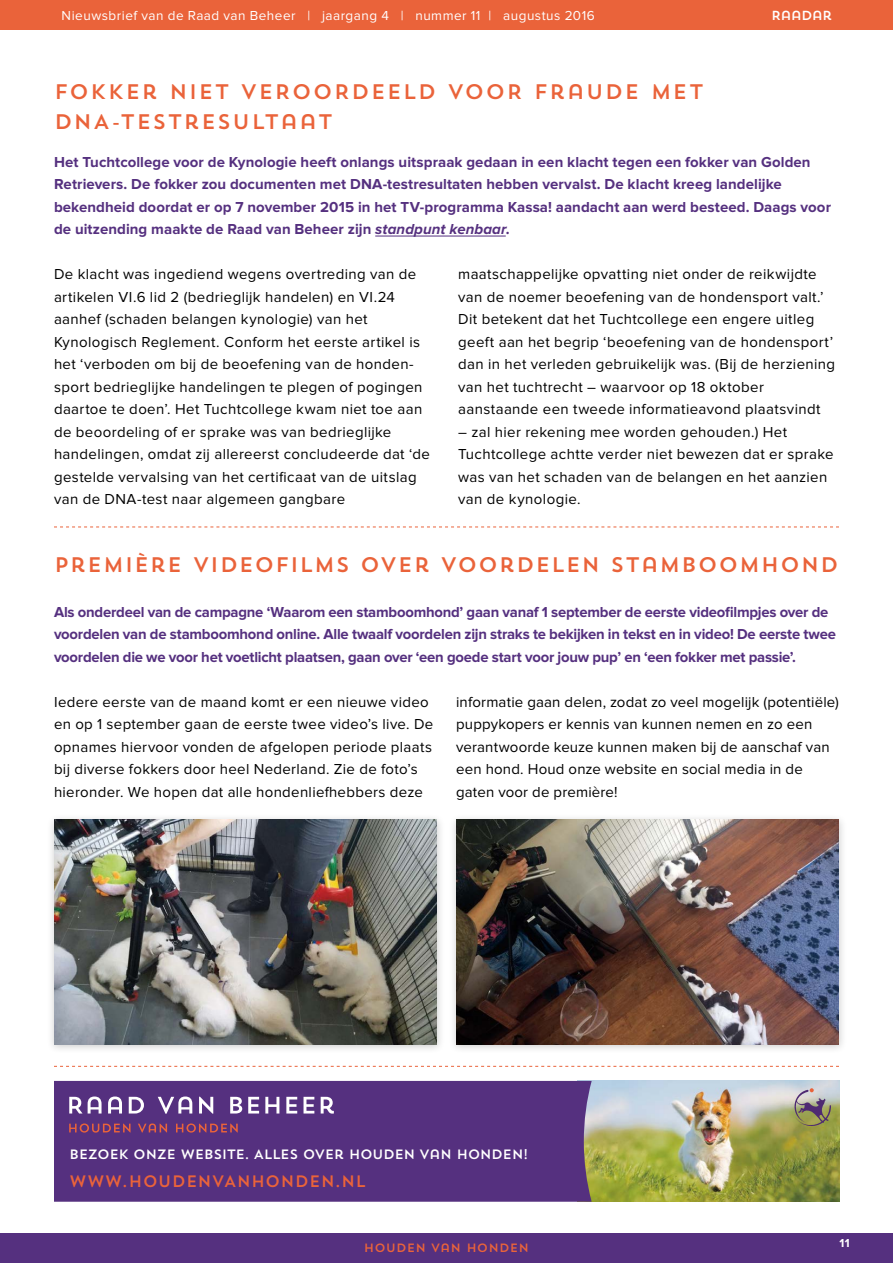
<style>
.page{position:relative;width:893px;height:1263px;background:#fff}
.page>*{position:absolute;margin:0;border:0;box-sizing:border-box;transform-origin:0 0}
.t1{font:21px/30px "Trend Sans One";letter-spacing:.035em;color:#ea633a}
.t2{font:16.5px "Trend Sans One";color:#ea633a}
.t3{font:15px/22.5px "Proxima Nova";letter-spacing:.025em;color:#000}
.t4{font:700 15px/22.5px "Proxima Nova";letter-spacing:-.005em;color:#55307f}
.t5{font:13.5px "Proxima Nova";letter-spacing:.035em;color:#fff}
.t6{font:13.5px "Trend Sans One";letter-spacing:-.05em;color:#fff}
.t7{font:13.05px "Trend Sans One";letter-spacing:-.07em;color:#fff}
.t8{font:12px "Trend Sans One";color:#ea633a}
.t9{font:700 12px "Proxima Nova";color:#fff}
.s1{font-style:italic}
</style>
<div class="page">
<div style="left:46px;top:813px;width:399px;height:241px;background:#000;opacity:.2"></div>
<img style="left:54px;top:819px;width:383px;height:225px">
<div style="left:448px;top:813px;width:399px;height:241px;background:#000;opacity:.2"></div>
<img style="left:456px;top:819px;width:383px;height:225px">
<div style="left:0;top:1233px;width:893px;height:30px;background:#55307f"></div>
<div style="left:0;top:0;width:893px;height:30px;background:#ea633a"></div>
<hr style="left:375px;top:236px;width:131px;height:1px;background:#55307f">
<svg style="left:54px;top:527px;width:785px;height:1px"></svg>
<img style="left:592px;top:1081px;width:248px;height:121px">
<div style="left:54px;top:1081px;width:538px;height:121px;background:#55307f"></div>
<svg style="left:790px;top:1088px;width:41px;height:38px;background:#a19a89"></svg>
<svg style="left:69px;top:1096px;width:33px;height:17px"></svg>
<svg style="left:108px;top:1096px;width:14px;height:17px"></svg>
<svg style="left:129px;top:1097px;width:15px;height:16px"></svg>
<svg style="left:158px;top:1096px;width:34px;height:18px"></svg>
<svg style="left:199px;top:1097px;width:14px;height:17px"></svg>
<svg style="left:230px;top:1097px;width:12px;height:16px"></svg>
<svg style="left:248px;top:1097px;width:11px;height:16px"></svg>
<svg style="left:265px;top:1097px;width:14px;height:16px"></svg>
<svg style="left:286px;top:1097px;width:11px;height:16px"></svg>
<svg style="left:303px;top:1097px;width:11px;height:16px"></svg>
<svg style="left:321px;top:1097px;width:13px;height:16px"></svg>
<svg style="left:69px;top:1123px;width:62px;height:9px"></svg>
<svg style="left:138px;top:1123px;width:29px;height:9px"></svg>
<svg style="left:176px;top:1123px;width:62px;height:9px"></svg>
<svg style="left:54px;top:1066px;width:785px;height:1px"></svg>
<p class="t5" style="left:62px;top:9px;width:535px">Nieuwsbrief van de Raad van Beheer | jaargang 4 | nummer 11 | augustus 2016</p>
<p class="t7" style="left:771px;top:7px;width:63px">RAADAR</p>
<h1 class="t1" style="left:54px;top:76px;width:651px">FOKKER NIET VEROORDEELD VOOR FRAUDE MET<br>DNA-TESTRESULTAAT</h1>
<p class="t4" style="left:54px;top:151px;width:779px">Het Tuchtcollege voor de Kynologie heeft onlangs uitspraak gedaan in een klacht tegen een fokker van Golden Retrievers. De fokker zou documenten met DNA-testresultaten hebben vervalst. De klacht kreeg landelijke bekendheid doordat er op 7 november 2015 in het TV-programma Kassa! aandacht aan werd besteed. Daags voor de uitzending maakte de Raad van Beheer zijn <span class="s1">standpunt kenbaar</span>.</p>
<p class="t3" style="left:54px;top:263px;width:377px">De klacht was ingediend wegens overtreding van de artikelen VI.6 lid 2 (bedrieglijk handelen) en VI.24 aanhef (schaden belangen kynologie) van het Kynologisch Reglement. Conform het eerste artikel is het ‘verboden om bij de beoefening van de honden&shy;sport bedrieglijke handelingen te plegen of pogingen daartoe te doen’. Het Tuchtcollege kwam niet toe aan de beoordeling of er sprake was van bedrieglijke handelingen, omdat zij allereerst concludeerde dat ‘de gestelde vervalsing van het certificaat van de uitslag van de DNA-test naar algemeen gangbare</p>
<p class="t3" style="left:458px;top:263px;width:378px">maatschappelijke opvatting niet onder de reikwijdte van de noemer beoefening van de hondensport valt.’ Dit betekent dat het Tuchtcollege een engere uitleg geeft aan het begrip ‘beoefening van de hondensport’ dan in het verleden gebruikelijk was. (Bij de herziening van het tuchtrecht – waarvoor op 18 oktober aanstaande een tweede informatieavond plaatsvindt</p>
<p class="t3" style="left:458px;top:421px;width:377px">– zal hier rekening mee worden gehouden.) Het Tuchtcollege achtte verder niet bewezen dat er sprake was van het schaden van de belangen en het aanzien van de kynologie.</p>
<h1 class="t1" style="left:54px;top:549px;width:786px">PREMIÈRE VIDEOFILMS OVER VOORDELEN STAMBOOMHOND</h1>
<p class="t4" style="left:54px;top:601px;width:783px">Als onderdeel van de campagne ‘Waarom een stamboomhond’ gaan vanaf 1 september de eerste videofilmpjes over de voordelen van de stamboomhond online. Alle twaalf voordelen zijn straks te bekijken in tekst en in video! De eerste twee voordelen die we voor het voetlicht plaatsen, gaan over ‘een goede start voor jouw pup’ en ‘een fokker met passie’.</p>
<p class="t3" style="left:54px;top:691px;width:381px">Iedere eerste van de maand komt er een nieuwe video en op 1 september gaan de eerste twee video’s live. De opnames hiervoor vonden de afgelopen periode plaats bij diverse fokkers door heel Nederland. Zie de foto’s hieronder. We hopen dat alle hondenliefhebbers deze</p>
<p class="t3" style="left:456px;top:691px;width:384px">informatie gaan delen, zodat zo veel mogelijk (potentiële) puppykopers er kennis van kunnen nemen en zo een verantwoorde keuze kunnen maken bij de aanschaf van een hond. Houd onze website en social media in de gaten voor de première!</p>
<p class="t6" style="left:69px;top:1145px;width:461px">BEZOEK ONZE WEBSITE. ALLES OVER HOUDEN VAN HONDEN!</p>
<p class="t2" style="left:69px;top:1170px;width:298px">WWW.HOUDENVANHONDEN.NL</p>
<p class="t8" style="left:364px;top:1240px;width:167px">HOUDEN VAN HONDEN</p>
<p class="t9" style="left:840px;top:1237px;width:11px">11</p>
</div>
